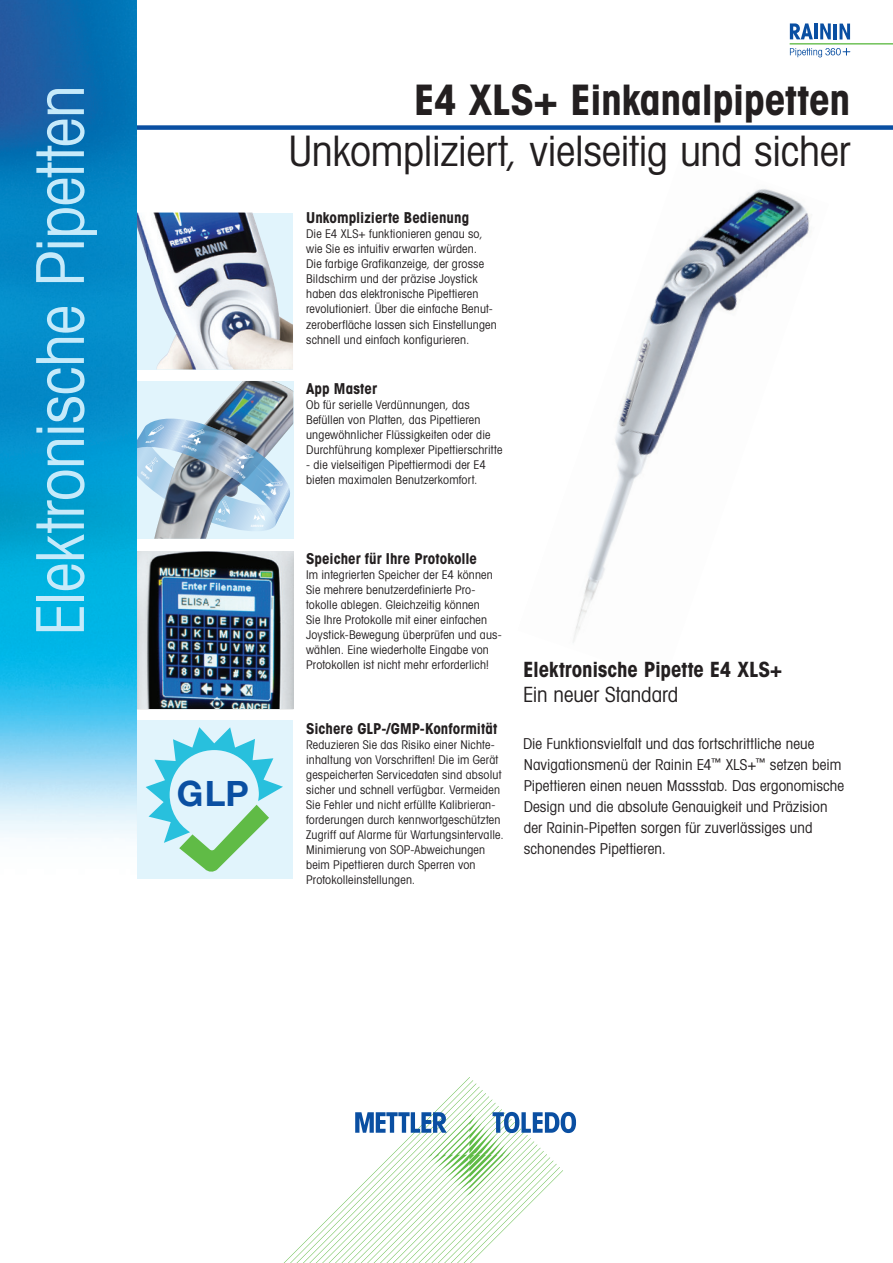
<style>
.page{position:relative;width:893px;height:1263px;background:#fff}
.page>*{position:absolute;margin:0;border:0;box-sizing:border-box;transform-origin:0 0}
.t1{font:66px "Avant Gardefor MT Bk";letter-spacing:-.01em;color:#c6eafa}
._2_Title_Book_28_34{font:42px "Avant Gardefor MT Bk";letter-spacing:-.01em;color:#231f20}
._2_Title_Book_28_34-2{font:42px "Avant Gardefor MT Bd";letter-spacing:-.01em;color:#231f20}
.t2{font:700 35.1px "Helvetica Neue";color:#0a4fa2}
._3_Subtitle_Bold_14{font:21px "Avant Gardefor MT Bd";letter-spacing:-.005em;color:#231f20}
._4_Subtitle_Book_14{font:21px "Avant Gardefor MT Bk";letter-spacing:-.005em;color:#231f20}
._7_Running_Text_10_1{font:15px/21px "Avant Gardefor MT Bk";letter-spacing:.005em;color:#231f20}
._5_Running_Subhead_1{font:15px "Avant Gardefor MT Bd";color:#231f20}
._05_subhead_12_pt{font:12px/15px "Avant Gardefor MT Bk";letter-spacing:.015em;color:#231f20}
._11_Running_Text_10{font:12px/15px "Avant Gardefor MT Bk";letter-spacing:.015em;color:#231f20}
._06_captions{font:12px/15px "Avant Gardefor MT Bk";letter-spacing:.015em;color:#231f20}
.t3{font:700 condensed 3.15px "Avant Garde Com";color:#fff}
.t4{font:italic 700 condensed 2.7px "Avant Garde Com";color:#fff;scale:1.21 1}
</style>
<div class="page">
<div style="left:111px;top:125px;width:782px;height:5px;background:#0a4fa2"></div>
<svg style="left:284px;top:1077px;width:292px;height:186px"></svg>
<img style="left:136px;top:213px;width:157px;height:156px">
<div style="left:136px;top:721px;width:157px;height:158px;background:#e1f4fc"></div>
<svg style="left:146px;top:727px;width:137px;height:145px"></svg>
<div style="left:136px;top:381px;width:157px;height:158px;background:#e1f4fc"></div>
<img style="left:154px;top:381px;width:139px;height:158px">
<img style="left:136px;top:551px;width:157px;height:158px">
<img style="left:573px;top:189px;width:237px;height:454px">
<img style="left:0;top:0;width:136px;height:838px">
<hr style="left:790px;top:43px;width:103px;height:2px;background:#60bb46">
<svg style="left:790px;top:23px;width:23px;height:16px"></svg>
<hr style="left:814px;top:23px;width:4px;height:16px;background:#0a4fa2">
<svg style="left:820px;top:23px;width:11px;height:16px"></svg>
<hr style="left:834px;top:24px;width:3px;height:15px;background:#0a4fa2">
<svg style="left:839px;top:24px;width:11px;height:15px"></svg>
<svg style="left:790px;top:48px;width:60px;height:9px"></svg>
<img style="left:136px;top:414px;width:157px;height:121px">
<p class="t1" style="left:19px;top:636px;width:552px;rotate:-90deg">Elektronische Pipetten</p>
<p class="t4" style="left:145px;top:440px;width:8px;rotate:-3deg">BASIC</p>
<p class="t3" style="left:183px;top:444px;width:17px;rotate:19deg">ADVANCED</p>
<p class="t3" style="left:264px;top:490px;width:13px;rotate:44deg">MANUAL</p>
<p class="_2_Title_Book_28_34-2" style="left:414px;top:73px;width:438px">E4 XLS+ Einkanalpipetten</p>
<p class="_2_Title_Book_28_34" style="left:289px;top:125px;width:563px">Unkompliziert, vielseitig und sicher</p>
<p class="_5_Running_Subhead_1" style="left:306px;top:208px;width:164px">Unkomplizierte Bedienung</p>
<p class="_06_captions" style="left:306px;top:226px;width:192px">Die E4 XLS+ funktionieren genau so, wie Sie es intuitiv erwarten würden.<br>Die farbige Grafikanzeige, der grosse Bildschirm und der präzise Joystick haben das elektronische Pipettieren revolutioniert. Über die einfache Benut&shy;zeroberfläche lassen sich Einstellungen schnell und einfach konfigurieren.</p>
<p class="_5_Running_Subhead_1" style="left:306px;top:379px;width:72px">App Master</p>
<p class="_05_subhead_12_pt" style="left:306px;top:396px;width:198px">Ob für serielle Verdünnungen, das Befüllen von Platten, das Pipettieren ungewöhnlicher Flüssigkeiten oder die Durchführung komplexer Pipettierschritte</p>
<p class="_05_subhead_12_pt" style="left:306px;top:456px;width:181px">- die vielseitigen Pipettiermodi der E4 bieten maximalen Benutzerkomfort.</p>
<p class="t2" style="left:177px;top:762px;width:73px">GLP</p>
<p class="_5_Running_Subhead_1" style="left:306px;top:549px;width:172px">Speicher für Ihre Protokolle</p>
<p class="_05_subhead_12_pt" style="left:306px;top:567px;width:197px">Im integrierten Speicher der E4 können Sie mehrere benutzerdefinierte Pro&shy;tokolle ablegen. Gleichzeitig können<br>Sie Ihre Protokolle mit einer einfachen Joystick-Bewegung überprüfen und aus&shy;wählen. Eine wiederholte Eingabe von Protokollen ist nicht mehr erforderlich!</p>
<p class="_5_Running_Subhead_1" style="left:306px;top:719px;width:193px">Sichere GLP-/GMP-Konformität</p>
<p class="_11_Running_Text_10" style="left:306px;top:737px;width:199px">Reduzieren Sie das Risiko einer Nichte&shy;inhaltung von Vorschriften! Die im Gerät gespeicherten Servicedaten sind absolut sicher und schnell verfügbar. Vermeiden Sie Fehler und nicht erfüllte Kalibrieran&shy;forderungen durch kennwortgeschützten Zugriff auf Alarme für Wartungsintervalle.<br>Minimierung von SOP-Abweichungen beim Pipettieren durch Sperren von Protokolleinstellungen.</p>
<p class="_3_Subtitle_Bold_14" style="left:523px;top:656px;width:261px">Elektronische Pipette E4 XLS+</p>
<p class="_4_Subtitle_Book_14" style="left:523px;top:682px;width:157px">Ein neuer Standard</p>
<p class="_7_Running_Text_10_1" style="left:523px;top:732px;width:323px">Die Funktionsvielfalt und das fortschrittliche neue Navigationsmenü der Rainin E4<sup>™</sup> XLS+<sup>™</sup> setzen beim Pipettieren einen neuen Massstab. Das ergonomische Design und die absolute Genauigkeit und Präzision der Rainin-Pipetten sorgen für zuverlässiges und schonendes Pipettieren.</p>
</div>
